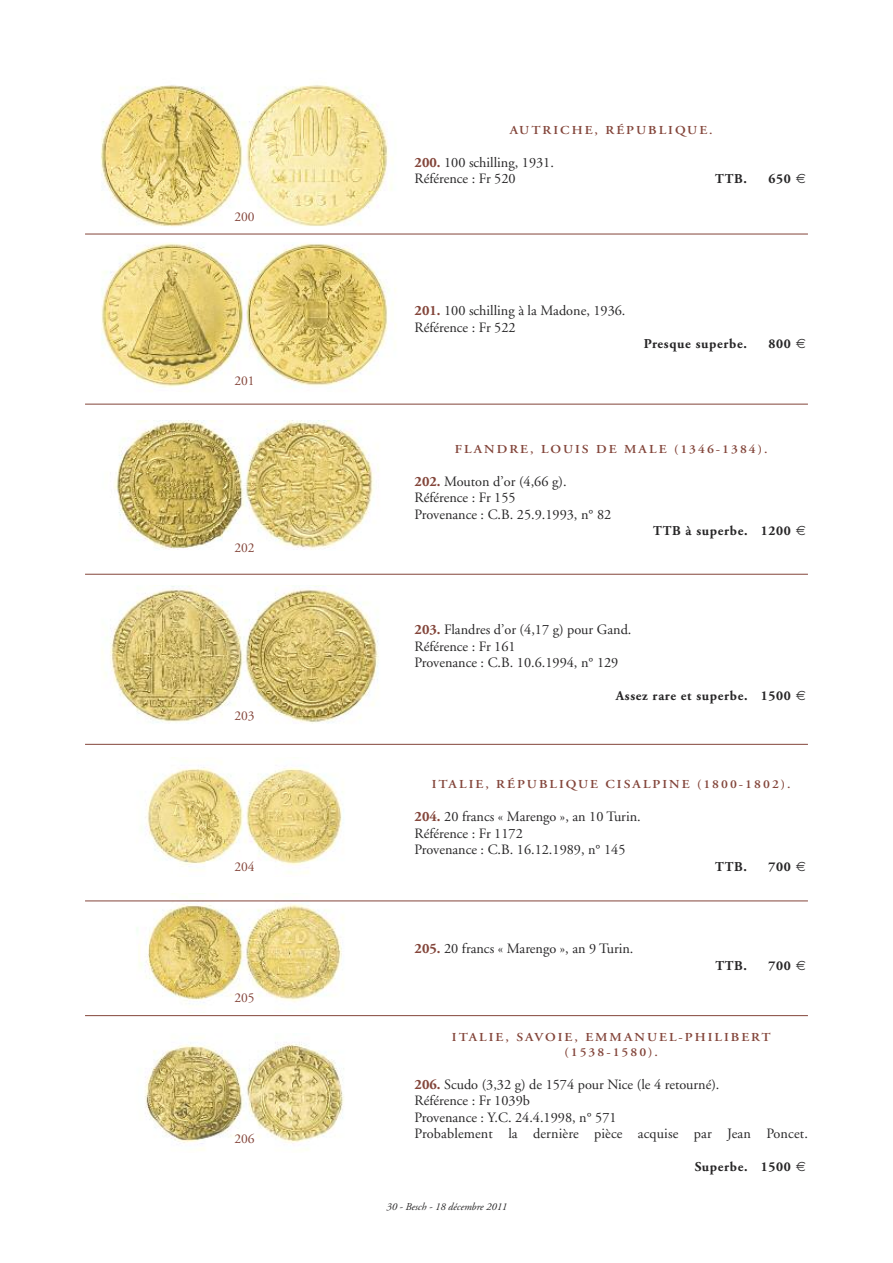
<style>
.page{position:relative;width:893px;height:1263px;background:#fff}
.page>*{position:absolute;margin:0;border:0;box-sizing:border-box;transform-origin:0 0}
.t1{font:14.25px/16.5px "Adobe Garamond";color:#272627}
.t2{font:700 13.5px "Adobe Garamond";letter-spacing:.05em;color:#272627}
.t3{font:13.5px "Adobe Garamond";color:#83453a}
.t4{font:600 12.15px/14.5px "Adobe Garamond";letter-spacing:.15em;color:#83453a;text-align:center;scale:1.11 1}
.t5{font:italic 10.5px "Adobe Garamond";color:#272627}
.s1{font-weight:700;color:#83453a}
</style>
<div class="page">
<img style="left:145px;top:1042px;width:199px;height:108px">
<img style="left:85px;top:893px;width:319px;height:111px">
<img style="left:145px;top:757px;width:199px;height:117px">
<img style="left:102px;top:585px;width:277px;height:139px">
<img style="left:114px;top:421px;width:265px;height:129px">
<img style="left:101px;top:242px;width:295px;height:146px">
<img style="left:85px;top:84px;width:319px;height:150px">
<hr style="left:85px;top:1015px;width:723px;height:1px;background:#83453a">
<hr style="left:85px;top:234px;width:723px;height:1px;background:#83453a">
<hr style="left:85px;top:404px;width:723px;height:1px;background:#83453a">
<hr style="left:85px;top:574px;width:723px;height:1px;background:#83453a">
<hr style="left:85px;top:744px;width:723px;height:1px;background:#83453a">
<hr style="left:85px;top:900px;width:723px;height:1px;background:#83453a">
<p class="t3" style="left:234px;top:212px;width:22px">200</p>
<p class="t3" style="left:234px;top:375px;width:22px">201</p>
<p class="t3" style="left:234px;top:543px;width:22px">202</p>
<p class="t3" style="left:234px;top:710px;width:22px">203</p>
<p class="t3" style="left:234px;top:861px;width:22px">204</p>
<p class="t3" style="left:234px;top:993px;width:22px">205</p>
<p class="t3" style="left:234px;top:1133px;width:22px">206</p>
<p class="t4" style="left:510px;top:124px;width:184px">AUTRICHE, RÉPUBLIQUE.</p>
<p class="t1" style="left:415px;top:155px;width:141px"><span class="s1">200.</span> 100 schilling, 1931.<br>Référence : Fr 520</p>
<p class="t2" style="left:715px;top:174px;width:33px">TTB.</p>
<p class="t2" style="left:768px;top:174px;width:24px">650</p>
<p class="t1" style="left:415px;top:304px;width:212px"><span class="s1">201.</span> 100 schilling à la Madone, 1936.<br>Référence : Fr 522</p>
<p class="t2" style="left:644px;top:339px;width:105px">Presque superbe.</p>
<p class="t2" style="left:768px;top:339px;width:24px">800</p>
<p class="t4" style="left:455px;top:443px;width:283px">FLANDRE, LOUIS DE MALE (1346-1384).</p>
<p class="t1" style="left:415px;top:474px;width:198px"><span class="s1">202.</span> Mouton d’or (4,66 g).<br>Référence : Fr 155<br>Provenance : C.B. 25.9.1993, n° 82</p>
<p class="t2" style="left:653px;top:526px;width:139px">TTB à superbe. 1200</p>
<p class="t1" style="left:415px;top:623px;width:218px"><span class="s1">203.</span> Flandres d’or (4,17 g) pour Gand.<br>Référence : Fr 161<br>Provenance : C.B. 10.6.1994, n° 129</p>
<p class="t2" style="left:616px;top:691px;width:177px">Assez rare et superbe. 1500</p>
<p class="t4" style="left:432px;top:778px;width:325px">ITALIE, RÉPUBLIQUE CISALPINE (1800-1802).</p>
<p class="t1" style="left:415px;top:810px;width:228px"><span class="s1">204.</span> 20 francs « Marengo », an 10 Turin.<br>Référence : Fr 1172<br>Provenance : C.B. 16.12.1989, n° 145</p>
<p class="t2" style="left:715px;top:861px;width:33px">TTB.</p>
<p class="t2" style="left:768px;top:861px;width:24px">700</p>
<p class="t1" style="left:415px;top:942px;width:220px"><span class="s1">205.</span> 20 francs « Marengo », an 9 Turin.</p>
<p class="t2" style="left:715px;top:960px;width:33px">TTB.</p>
<p class="t2" style="left:768px;top:960px;width:24px">700</p>
<p class="t4" style="left:452px;top:1031px;width:289px">ITALIE, SAVOIE, EMMANUEL-PHILIBERT (1538-1580).</p>
<p class="t1" style="left:415px;top:1077px;width:395px"><span class="s1">206.</span> Scudo (3,32 g) de 1574 pour Nice (le 4 retourné).<br>Référence : Fr 1039b<br>Provenance : Y.C. 24.4.1998, n° 571<br>Probablement la dernière pièce acquise par Jean Poncet.</p>
<p class="t2" style="left:695px;top:1162px;width:98px">Superbe. 1500</p>
<p class="t5" style="left:386px;top:1202px;width:122px">30 - Besch - 18 décembre 2011</p>
</div>
